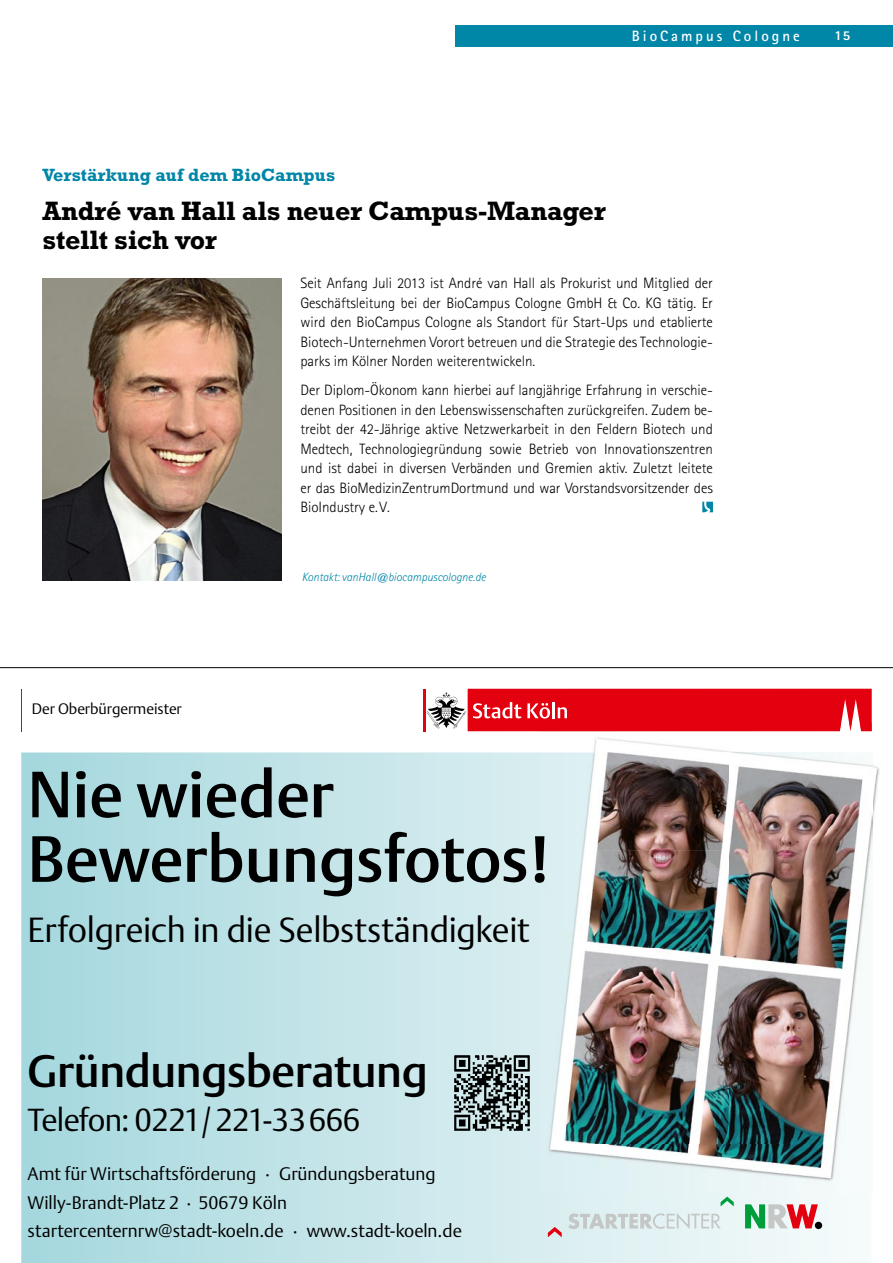
<style>
.page{position:relative;width:893px;height:1263px;background:#fff}
.page>*{position:absolute;margin:0;border:0;box-sizing:border-box;transform-origin:0 0}
.t1{font:64.5px/64.5px "DTL Argo T Medium";color:#000}
.t2{font:45px "DTL Argo T Medium";letter-spacing:-.01em;color:#000}
.t3{font:34.5px "DTL Argo T Light";letter-spacing:-.01em;color:#000}
.t4{font:31.5px "DTL Argo T Light";letter-spacing:-.02em;color:#000}
.t5{font:700 27px/29.2px "Rockwell";letter-spacing:-.01em;color:#000}
.t6{font:18px/28.5px "DTL Argo T Light";color:#000}
.t7{font:700 18px "Rockwell";color:#0086a7}
.t8{font:300 15px/19.5px "Rotis Sans Serif";letter-spacing:-.005em;color:#000;text-align:justify}
.t9{font:15px "DTL Argo T Light";color:#000}
.t10{font:700 15px "Rotis Sans Serif";letter-spacing:.2em;color:#fff}
.t11{font:800 13.5px "Rotis Sans Serif";color:#fff}
.t12{font:italic 300 12px "Rotis Sans Serif";letter-spacing:-.005em;color:#0086a7}
</style>
<div class="page">
<div style="left:455px;top:26px;width:438px;height:21px;background:#0086a7"></div>
<svg style="left:702px;top:502px;width:11px;height:10px"></svg>
<img style="left:43px;top:278px;width:239px;height:303px">
<svg style="left:21px;top:752px;width:825px;height:511px"></svg>
<hr style="left:423px;top:689px;width:2px;height:42px;background:#e3000f">
<svg style="left:427px;top:689px;width:445px;height:42px"></svg>
<hr style="left:21px;top:689px;width:1px;height:42px;background:#e3000f">
<hr style="left:0;top:667px;width:893px;height:1px;background:#000">
<svg style="left:721px;top:1196px;width:13px;height:10px"></svg>
<svg style="left:568px;top:1213px;width:153px;height:16px"></svg>
<svg style="left:548px;top:1227px;width:14px;height:10px"></svg>
<div style="left:815px;top:1222px;width:7px;height:7px;background:#000;border-radius:50%"></div>
<svg style="left:745px;top:1204px;width:73px;height:24px"></svg>
<img style="left:541px;top:731px;width:338px;height:44px">
<img style="left:872px;top:775px;width:7px;height:68px">
<img style="left:541px;top:752px;width:331px;height:441px">
<img style="left:541px;top:832px;width:9px;height:64px">
<div style="left:541px;top:723px;width:331px;height:8px;background:#e3000f"></div>
<img style="left:453px;top:1053px;width:78px;height:79px">
<p class="t10" style="left:632px;top:27px;width:169px">BioCampus Cologne</p>
<p class="t11" style="left:834px;top:27px;width:18px">15</p>
<p class="t7" style="left:43px;top:164px;width:294px">Verstärkung auf dem BioCampus</p>
<h3 class="t5" style="left:43px;top:196px;width:565px">André van Hall als neuer Campus-Manager stellt sich vor</h3>
<p class="t8" style="left:300px;top:273px;width:414px">Seit Anfang Juli 2013 ist André van Hall als Prokurist und Mitglied der Geschäftsleitung bei der BioCampus Cologne GmbH &amp; Co. KG tätig. Er wird den BioCampus Cologne als Standort für Start-Ups und etablierte Biotech-Unternehmen Vorort betreuen und die Strategie des Technologie&shy;parks im Kölner Norden weiterentwickeln.</p>
<p class="t8" style="left:300px;top:380px;width:414px">Der Diplom-Ökonom kann hierbei auf langjährige Erfahrung in verschie&shy;denen Positionen in den Lebenswissenschaften zurückgreifen. Zudem be&shy;treibt der 42-Jährige aktive Netzwerkarbeit in den Feldern Biotech und Medtech, Technologiegründung sowie Betrieb von Innovationszentren und ist dabei in diversen Verbänden und Gremien aktiv. Zuletzt leitete er das BioMedizinZentrumDortmund und war Vorstandsvorsitzender des BioIndustry e.V.</p>
<p class="t9" style="left:32px;top:700px;width:151px">Der Oberbürgermeister</p>
<p class="t12" style="left:302px;top:570px;width:186px">Kontakt: vanHall@biocampuscologne.de</p>
<h1 class="t1" style="left:28px;top:762px;width:523px">Nie wieder<br>Bewerbungsfotos!</h1>
<h3 class="t3" style="left:28px;top:909px;width:504px">Erfolgreich in die Selbstständigkeit</h3>
<h2 class="t2" style="left:28px;top:1044px;width:402px">Gründungsberatung</h2>
<h3 class="t4" style="left:28px;top:1100px;width:334px">Telefon: 0221/ 221-33 666</h3>
<p class="t6" style="left:28px;top:1159px;width:436px">Amt für Wirtschaftsförderung · Gründungsberatung<br>Willy-Brandt-Platz 2 · 50679 Köln startercenternrw@stadt-koeln.de · www.stadt-koeln.de</p>
</div>
